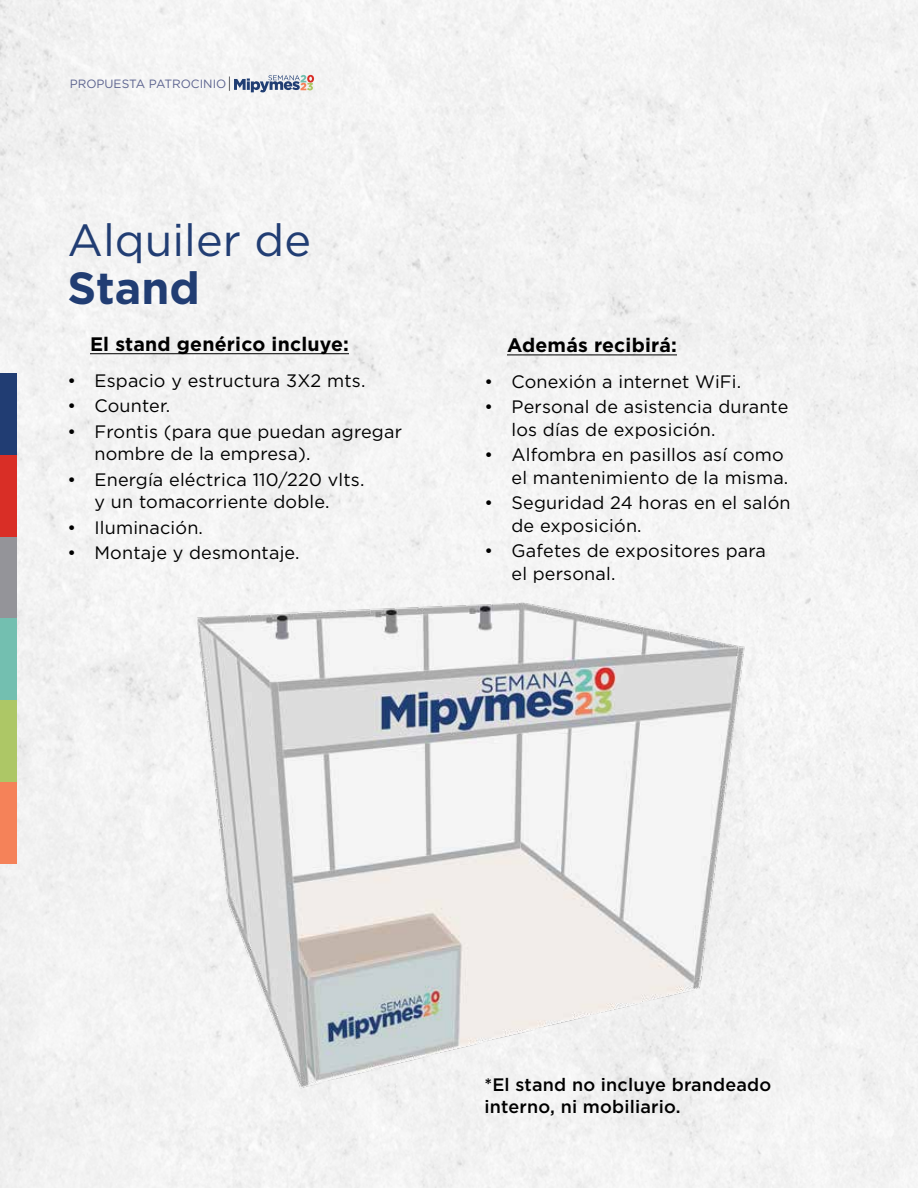
<style>
.page{position:relative;width:918px;height:1188px;background:#f3f3f3}
.page>*{position:absolute;margin:0;border:0;box-sizing:border-box;transform-origin:0 0}
.t1{font:45px "Gotham Pro";color:#213d73}
.t2{font:700 45px "Gotham Pro";color:#213d73}
.t3{font:700 19.5px "Gotham Pro";letter-spacing:.01em;color:#000}
.t4{font:18px/22.5px "Gotham Pro";letter-spacing:.01em;color:#000}
.t5{font:500 18px/22.5px "Gotham Pro";letter-spacing:.01em;color:#000}
.t6{font:12px "Gotham Pro";color:#5c638f}
</style>
<div class="page">
<div style="left:0;top:373px;width:16px;height:82px;background:#213d73"></div>
<div style="left:0;top:455px;width:16px;height:82px;background:#d92e26"></div>
<div style="left:0;top:537px;width:16px;height:82px;background:#949499"></div>
<div style="left:0;top:619px;width:16px;height:81px;background:#73bfb0"></div>
<div style="left:0;top:700px;width:16px;height:82px;background:#adc766"></div>
<div style="left:0;top:782px;width:16px;height:82px;background:#f58259"></div>
<svg style="left:229px;top:75px;width:85px;height:17px"></svg>
<hr style="left:90px;top:353px;width:259px;height:1px;background:#000">
<hr style="left:507px;top:355px;width:170px;height:1px;background:#000">
<img style="left:183px;top:589px;width:565px;height:506px">
<p class="t6" style="left:70px;top:77px;width:158px">PROPUESTA PATROCINIO</p>
<h1 class="t1" style="left:68px;top:215px;width:245px">Alquiler de</h1>
<h1 class="t2" style="left:68px;top:262px;width:134px">Stand</h1>
<p class="t3" style="left:90px;top:332px;width:261px">El stand genérico incluye:</p>
<p class="t4" style="left:68px;top:369px;width:299px">• Espacio y estructura 3X2 mts.</p>
<p class="t4" style="left:68px;top:394px;width:104px">• Counter.</p>
<p class="t4" style="left:94px;top:420px;width:309px;text-indent:-27px">• Frontis (para que puedan agregar nombre de la empresa).</p>
<p class="t4" style="left:68px;top:468px;width:299px;text-align:center">• Energía eléctrica 110/220 vlts. y un tomacorriente doble.</p>
<p class="t4" style="left:67px;top:516px;width:137px">• Iluminación.</p>
<p class="t4" style="left:67px;top:541px;width:234px">• Montaje y desmontaje.</p>
<p class="t3" style="left:507px;top:334px;width:172px">Además recibirá:</p>
<p class="t4" style="left:484px;top:370px;width:258px">• Conexión a internet WiFi.</p>
<p class="t4" style="left:512px;top:396px;width:278px;text-indent:-27px">• Personal de asistencia durante los días de exposición.</p>
<p class="t4" style="left:484px;top:444px;width:305px;text-align:right">• Alfombra en pasillos así como el mantenimiento de la misma.</p>
<p class="t4" style="left:512px;top:492px;width:281px;text-indent:-27px">• Seguridad 24 horas en el salón de exposición.</p>
<p class="t4" style="left:512px;top:540px;width:256px;text-indent:-27px">• Gafetes de expositores para el personal.</p>
<p class="t5" style="left:485px;top:1073px;width:288px">*El stand no incluye brandeado interno, ni mobiliario.</p>
</div>
